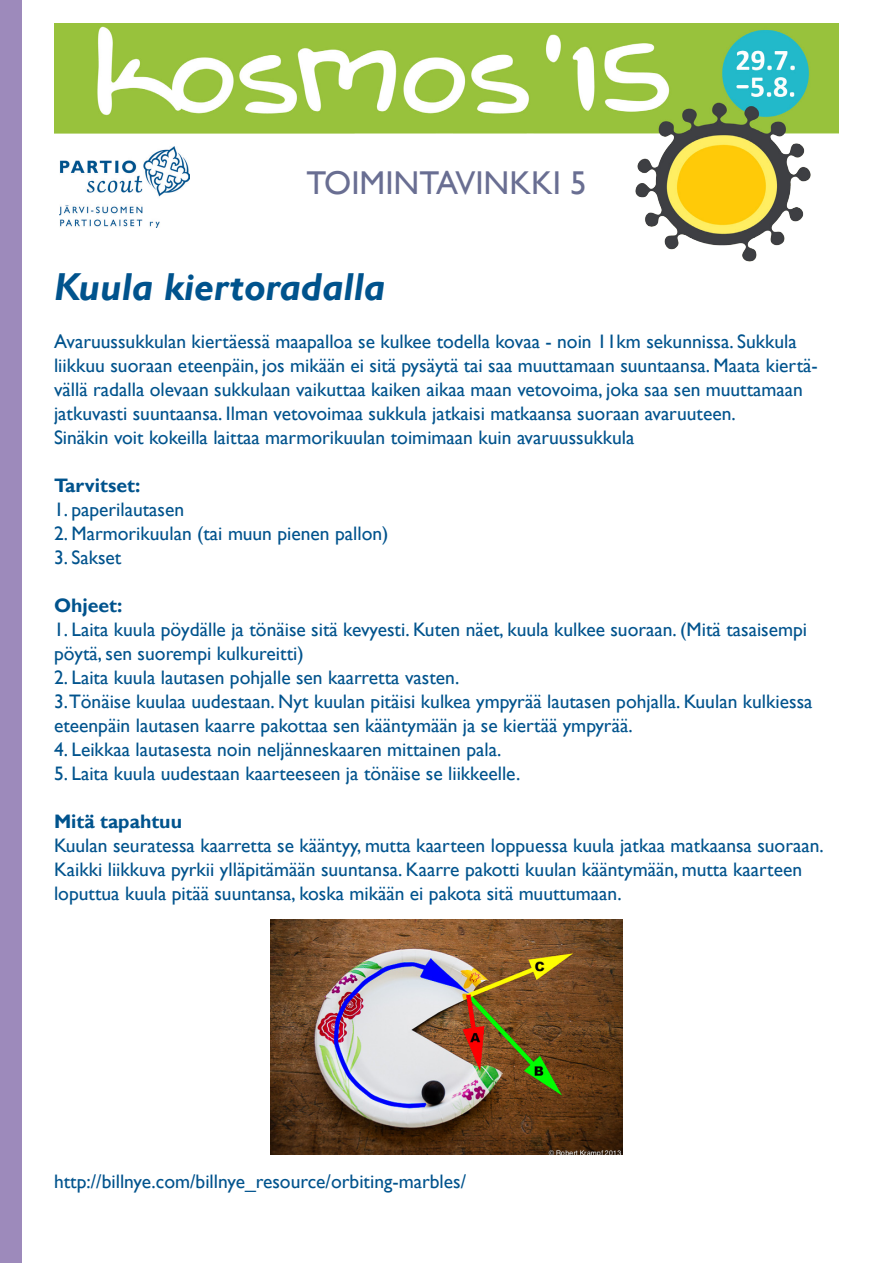
<style>
.page{position:relative;width:893px;height:1263px;background:#fff}
.page>*{position:absolute;margin:0;border:0;box-sizing:border-box;transform-origin:0 0}
.infoteksti{font:italic 700 39px "Gill Sans";color:#00538d}
.t1{font:33px "Gill Sans";color:#696e92}
.infoteksti-2{font:19.5px/24px "Gill Sans";color:#00538d}
.infoteksti-3{font:700 19.5px "Gill Sans";color:#00538d}
</style>
<div class="page">
<div style="left:0;top:0;width:21px;height:1263px;background:#9d8abb"></div>
<img style="left:54px;top:23px;width:785px;height:239px">
<img style="left:60px;top:147px;width:130px;height:80px">
<img style="left:270px;top:919px;width:353px;height:235px">
<p class="t1" style="left:306px;top:163px;width:282px">TOIMINTAVINKKI 5</p>
<p class="infoteksti" style="left:54px;top:264px;width:333px">Kuula kiertoradalla</p>
<p class="infoteksti-2" style="left:54px;top:330px;width:744px">Avaruussukkulan kiertäessä maapalloa se kulkee todella kovaa - noin 11km sekunnissa. Sukkula</p>
<p class="infoteksti-2" style="left:54px;top:354px;width:765px">liikkuu suoraan eteenpäin, jos mikään ei sitä pysäytä tai saa muuttamaan suuntaansa. Maata kiertä&shy;vällä radalla olevaan sukkulaan vaikuttaa kaiken aikaa maan vetovoima, joka saa sen muuttamaan jatkuvasti suuntaansa. Ilman vetovoimaa sukkula jatkaisi matkaansa suoraan avaruuteen.</p>
<p class="infoteksti-2" style="left:54px;top:426px;width:582px">Sinäkin voit kokeilla laittaa marmorikuulan toimimaan kuin avaruussukkula</p>
<p class="infoteksti-3" style="left:54px;top:474px;width:88px">Tarvitset:</p>
<p class="infoteksti-2" style="left:54px;top:498px;width:132px">1. paperilautasen</p>
<p class="infoteksti-2" style="left:54px;top:522px;width:336px">2. Marmorikuulan (tai muun pienen pallon)</p>
<p class="infoteksti-2" style="left:54px;top:546px;width:69px">3. Sakset</p>
<p class="infoteksti-3" style="left:54px;top:594px;width:70px">Ohjeet:</p>
<p class="infoteksti-2" style="left:54px;top:618px;width:755px">1. Laita kuula pöydälle ja tönäise sitä kevyesti. Kuten näet, kuula kulkee suoraan. (Mitä tasaisempi pöytä, sen suorempi kulkureitti)</p>
<p class="infoteksti-2" style="left:54px;top:666px;width:407px">2. Laita kuula lautasen pohjalle sen kaarretta vasten.</p>
<p class="infoteksti-2" style="left:54px;top:690px;width:760px">3.Tönäise kuulaa uudestaan. Nyt kuulan pitäisi kulkea ympyrää lautasen pohjalla. Kuulan kulkiessa eteenpäin lautasen kaarre pakottaa sen kääntymään ja se kiertää ympyrää.</p>
<p class="infoteksti-2" style="left:54px;top:738px;width:449px">4. Leikkaa lautasesta noin neljänneskaaren mittainen pala.</p>
<p class="infoteksti-2" style="left:54px;top:762px;width:468px">5. Laita kuula uudestaan kaarteeseen ja tönäise se liikkeelle.</p>
<p class="infoteksti-3" style="left:54px;top:810px;width:130px">Mitä tapahtuu</p>
<p class="infoteksti-2" style="left:54px;top:834px;width:771px">Kuulan seuratessa kaarretta se kääntyy, mutta kaarteen loppuessa kuula jatkaa matkaansa suoraan.<br>Kaikki liikkuva pyrkii ylläpitämään suuntansa. Kaarre pakotti kuulan kääntymään, mutta kaarteen loputtua kuula pitää suuntansa, koska mikään ei pakota sitä muuttumaan.</p>
<p class="infoteksti-2" style="left:54px;top:1170px;width:414px">http://billnye.com/billnye_resource/orbiting-marbles/</p>
</div>
